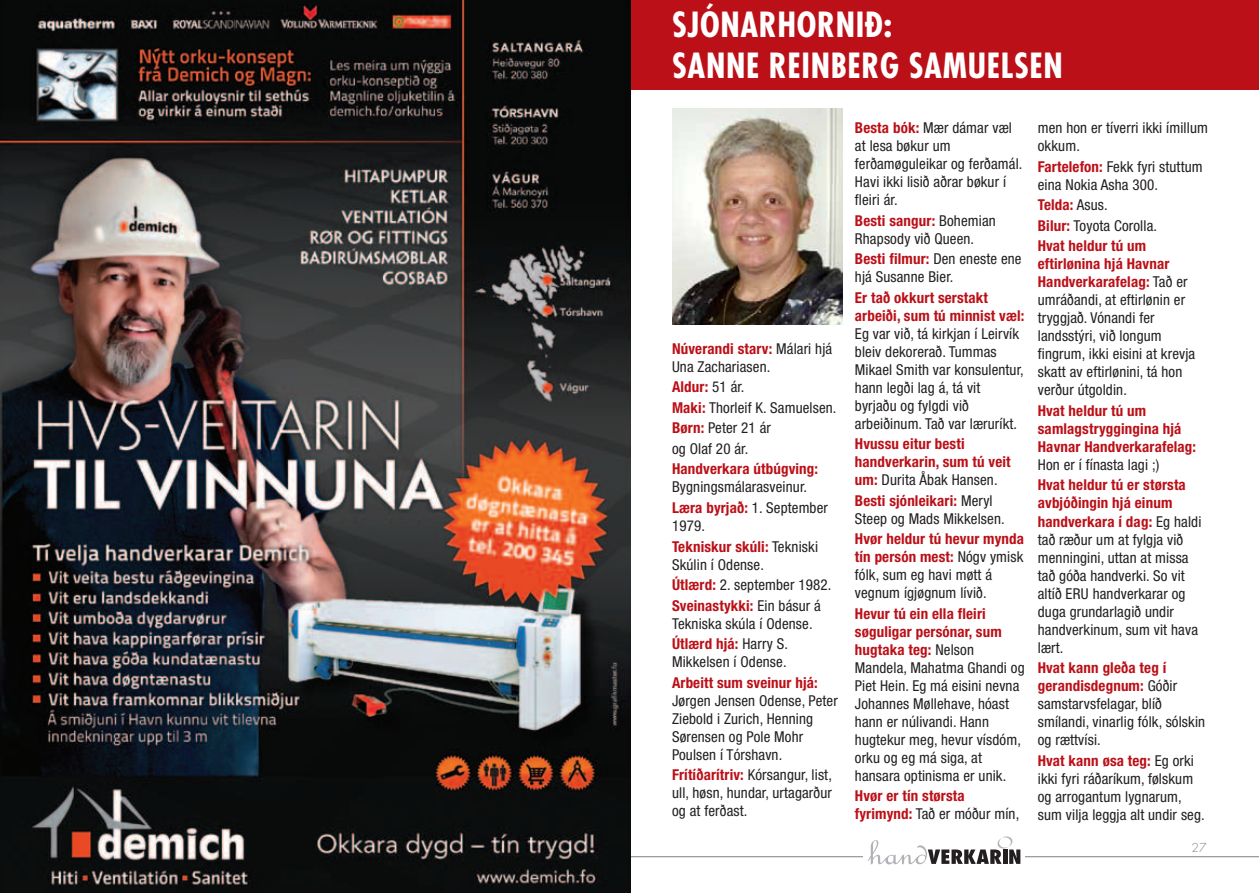
<style>
.page{position:relative;width:1259px;height:893px;background:#fff}
.page>*{position:absolute;margin:0;border:0;box-sizing:border-box;transform-origin:0 0}
.t1{font:700 condensed 33.75px "Futura";letter-spacing:.02em;color:#fff}
.t2{font:condensed 15px/18px "Helvetica Neue";letter-spacing:.01em;color:#231f20}
.t3{font:700 condensed 15px/18px "Helvetica Neue";letter-spacing:.01em;color:#bb1018}
.t4{font:300 12px "Futura";color:#808285}
.s1{font-weight:700;color:#bb1018}
.s2{font-weight:400;color:#231f20}
</style>
<div class="page">
<hr style="left:629px;top:856px;width:630px;height:1px;background:#808285">
<div style="left:863px;top:827px;width:162px;height:42px;background:#fff"></div>
<svg style="left:868px;top:836px;width:152px;height:29px"></svg>
<div style="left:630px;top:0;width:629px;height:89px;background:#bb1018"></div>
<img style="left:672px;top:108px;width:170px;height:216px">
<img style="left:0;top:0;width:630px;height:893px">
<h1 class="t1" style="left:672px;top:3px;width:68px">SJÓNARH</h1>
<h1 class="t1" style="left:797px;top:3px;width:97px">ORN IÐ:</h1>
<h1 class="t1" style="left:672px;top:43px;width:18px">SANNE</h1>
<h1 class="t1" style="left:769px;top:43px;width:60px">REINBERG</h1>
<h1 class="t1" style="left:908px;top:43px;width:137px">SAMUELSEN</h1>
<p class="t2" style="left:672px;top:339px;width:162px"><span class="s1">Núverandi starv:</span> Málari hjá<br>Una Zachariasen.</p>
<p class="t2" style="left:672px;top:377px;width:166px;line-height:20.5px"><span class="s1">Aldur:</span> 51 ár.<br><span class="s1">Maki:</span> Thorleif K. Samuelsen.<br><span class="s1">Børn:</span> Peter 21 ár<br>og Olaf 20 ár.</p>
<p class="t3" style="left:672px;top:460px;width:148px">Handverkara útbúgving:</p>
<p class="t2" style="left:672px;top:477px;width:157px;line-height:20.5px">Bygningsmálarasveinur.<br><span class="s1">Læra byrjað:</span> 1. September</p>
<p class="t3" style="left:672px;top:515px;width:147px;line-height:20.5px"><span class="s2">1979.<br></span>Tekniskur skúli: <span class="s2">Tekniski</span></p>
<p class="t2" style="left:672px;top:554px;width:161px;line-height:20.5px">Skúlin í Odense.<br><span class="s1">Útlærd:</span> 2. september 1982.<br><span class="s1">Sveinastykki:</span> Ein básur á</p>
<p class="t2" style="left:672px;top:613px;width:142px;line-height:20.5px">Tekniska skúla í Odense.<br><span class="s1">Útlærd hjá:</span> Harry S.</p>
<p class="t2" style="left:672px;top:653px;width:116px">Mikkelsen í Odense.</p>
<p class="t3" style="left:672px;top:673px;width:147px">Arbeitt sum sveinur hjá:</p>
<p class="t2" style="left:672px;top:691px;width:167px">Jørgen Jensen Odense, Peter<br>Ziebold i Zurich, Henning<br>Sørensen og Pole Mohr<br>Poulsen í Tórshavn.</p>
<p class="t2" style="left:672px;top:766px;width:161px;text-align:justify"><span class="s1">Frítíðarítriv:</span> Kórsangur, list, ull, høsn, hundar, urtagarður og at ferðast.</p>
<p class="t2" style="left:855px;top:119px;width:169px"><span class="s1">Besta bók:</span> Mær dámar væl at lesa bøkur um ferðamøguleikar og ferðamál.<br>Havi ikki lisið aðrar bøkur í fleiri ár.</p>
<p class="t2" style="left:855px;top:211px;width:142px"><span class="s1">Besti sangur:</span> Bohemian<br>Rhapsody við Queen.</p>
<p class="t2" style="left:855px;top:250px;width:168px"><span class="s1">Besti filmur:</span> Den eneste ene hjá Susanne Bier.</p>
<p class="t3" style="left:855px;top:288px;width:171px">Er tað okkurt serstakt arbeiði, sum tú minnist væl:</p>
<p class="t2" style="left:855px;top:324px;width:170px">Eg var við, tá kirkjan í Leirvík bleiv dekorerað. Tummas<br>Mikael Smith var konsulentur, hann legði lag á, tá vit byrjaðu og fylgdi við arbeiðinum. Tað var læruríkt.</p>
<p class="t3" style="left:855px;top:435px;width:157px">Hvussu eitur besti handverkarin, sum tú veit um: <span class="s2">Durita Åbak Hansen.</span></p>
<p class="t2" style="left:855px;top:491px;width:151px"><span class="s1">Besti sjónleikari:</span> Meryl<br>Steep og Mads Mikkelsen.</p>
<p class="t2" style="left:855px;top:530px;width:171px"><span class="s1">Hvør heldur tú hevur mynda tín persón mest:</span> Nógv ymisk fólk, sum eg havi møtt á vegnum ígjøgnum lívið.</p>
<p class="t2" style="left:855px;top:604px;width:171px"><span class="s1">Hevur tú ein ella fleiri søguligar persónar, sum hugtaka teg:</span> Nelson<br>Mandela, Mahatma Ghandi og<br>Piet Hein. Eg má eisini nevna<br>Johannes Møllehave, hóast hann er núlivandi. Hann hugtekur meg, hevur vísdóm, orku og eg má siga, at hansara optinisma er unik.</p>
<p class="t3" style="left:855px;top:787px;width:166px">Hvør er tín størsta fyrimynd: <span class="s2">Tað er móður mín,</span></p>
<p class="t2" style="left:1037px;top:119px;width:172px">men hon er tíverri ikki ímillum okkum.</p>
<p class="t2" style="left:1037px;top:157px;width:166px"><span class="s1">Fartelefon:</span> Fekk fyri stuttum eina Nokia Asha 300.</p>
<p class="t3" style="left:1037px;top:194px;width:121px;line-height:20.5px">Telda: <span class="s2">Asus.<br></span>Bilur: <span class="s2">Toyota Corolla.<br></span>Hvat heldur tú um</p>
<p class="t2" style="left:1037px;top:255px;width:159px"><span class="s1">eftirlønina hjá Havnar<br>Handverkarafelag:</span> Tað er umráðandi, at eftirlønin er tryggjað. Vónandi fer landsstýri, við longum fingrum, ikki eisini at krevja skatt av eftirlønini, tá hon verður útgoldin.</p>
<p class="t3" style="left:1037px;top:401px;width:160px">Hvat heldur tú um samlagstryggingina hjá<br>Havnar Handverkarafelag:</p>
<p class="t2" style="left:1037px;top:456px;width:123px">Hon er í fínasta lagi ;)</p>
<p class="t2" style="left:1037px;top:476px;width:165px"><span class="s1">Hvat heldur tú er størsta avbjóðingin hjá einum handverkara í dag:</span> Eg haldi tað ræður um at fylgja við menningini, uttan at missa tað góða handverki. So vit altíð ERU handverkarar og duga grundarlagið undir handverkinum, sum vit hava lært.</p>
<p class="t2" style="left:1037px;top:659px;width:169px"><span class="s1">Hvat kann gleða teg í gerandisdegnum:</span> Góðir samstarvsfelagar, blíð smílandi, vinarlig fólk, sólskin og rættvísi.</p>
<p class="t2" style="left:1037px;top:751px;width:168px"><span class="s1">Hvat kann øsa teg:</span> Eg orki ikki fyri ráðaríkum, følskum og arrogantum lygnarum, sum vilja leggja alt undir seg.</p>
<p class="t4" style="left:1191px;top:839px;width:16px">27</p>
</div>
